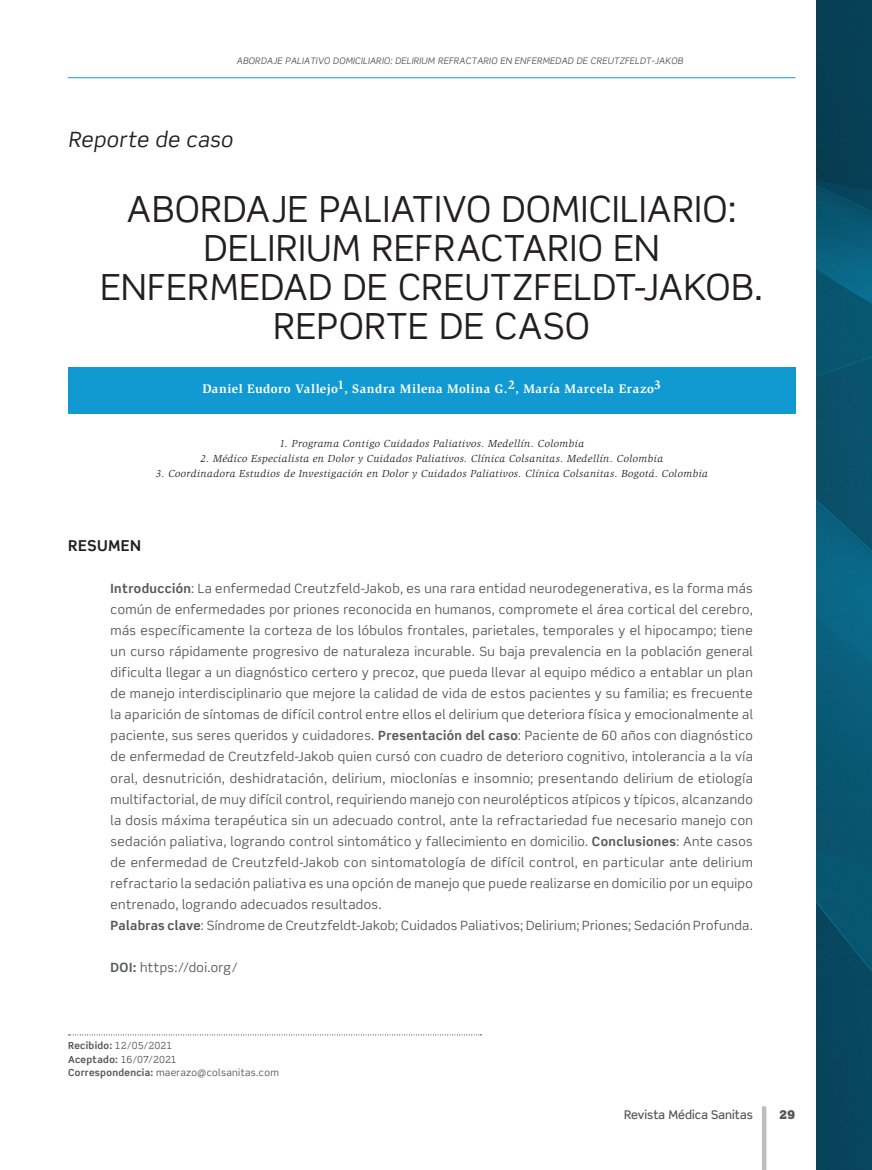
<style>
.page{position:relative;width:872px;height:1170px;background:#fff}
.page>*{position:absolute;margin:0;border:0;box-sizing:border-box;transform-origin:0 0}
.t1{font:36px/39px "Scene Std";letter-spacing:.015em;color:#231f20;text-align:center}
.t2{font:italic 21px "Scene Std";letter-spacing:.02em;color:#231f20}
.t3{font:700 15px "Scene Std";letter-spacing:.03em;color:#231f20}
.t4{font:12.75px/21px "Scene Std";letter-spacing:.03em;color:#57585a}
.t5{font:700 12.75px "Slimbach Std";letter-spacing:.04em;color:#fff}
.t6{font:500 12px "Scene Std";color:#57585a}
.t7{font:900 12px "Scene Std";color:#57585a}
.t8{font:italic 10.5px "Slimbach Std";letter-spacing:.045em;color:#231f20}
.t9{font:9.75px/13.5px "Scene Std";letter-spacing:.025em;color:#57585a}
.t10{font:italic 9px "Scene Std";letter-spacing:.02em;color:#57585a}
.s1{font-weight:700}
</style>
<div class="page">
<hr style="left:68px;top:77px;width:727px;height:1px;background:#119ad2">
<hr style="left:762px;top:1106px;width:4px;height:63px;background:#bcbdc0">
<img style="left:816px;top:0;width:56px;height:1169px">
<svg style="left:68px;top:1034px;width:413px;height:1px"></svg>
<div style="left:68px;top:367px;width:727px;height:47px;background:#119ad2"></div>
<p class="t10" style="left:236px;top:55px;width:448px">ABORDAJE PALIATIVO DOMICILIARIO: DELIRIUM REFRACTARIO EN ENFERMEDAD DE CREUTZFELDT-JAKOB</p>
<h2 class="t2" style="left:68px;top:127px;width:166px">Reporte de caso</h2>
<h1 class="t1" style="left:100px;top:189px;width:664px">ABORDAJE PALIATIVO DOMICILIARIO:<br>DELIRIUM REFRACTARIO EN<br>ENFERMEDAD DE CREUTZFELDT-JAKOB.<br>REPORTE DE CASO</h1>
<p class="t5" style="left:202px;top:381px;width:460px">Daniel Eudoro Vallejo1, Sandra Milena Molina G.2, María Marcela Erazo3</p>
<p class="t8" style="left:280px;top:438px;width:306px">1. Programa Contigo Cuidados Paliativos. Medellín. Colombia</p>
<p class="t8" style="left:200px;top:453px;width:464px">2. Médico Especialista en Dolor y Cuidados Paliativos. Clínica Colsanitas. Medellín. Colombia</p>
<p class="t8" style="left:156px;top:468px;width:553px">3. Coordinadora Estudios de Investigación en Dolor y Cuidados Paliativos. Clínica Colsanitas. Bogotá. Colombia</p>
<p class="t3" style="left:68px;top:536px;width:75px">RESUMEN</p>
<p class="t4" style="left:111px;top:578px;width:644px"><span class="s1">Introducción</span>: La enfermedad Creutzfeld-Jakob, es una rara entidad neurodegenerativa, es la forma más común de enfermedades por priones reconocida en humanos, compromete el área cortical del cerebro, más específicamente la corteza de los lóbulos frontales, parietales, temporales y el hipocampo; tiene un curso rápidamente progresivo de naturaleza incurable. Su baja prevalencia en la población general dificulta llegar a un diagnóstico certero y precoz, que pueda llevar al equipo médico a entablar un plan de manejo interdisciplinario que mejore la calidad de vida de estos pacientes y su familia; es frecuente la aparición de síntomas de difícil control entre ellos el delirium que deteriora física y emocionalmente al paciente, sus seres queridos y cuidadores. <span class="s1">Presentación del caso</span>: Paciente de 60 años con diagnóstico de enfermedad de Creutzfeld-Jakob quien cursó con cuadro de deterioro cognitivo, intolerancia a la vía oral, desnutrición, deshidratación, delirium, mioclonías e insomnio; presentando delirium de etiología multifactorial, de muy difícil control, requiriendo manejo con neurolépticos atípicos y típicos, alcanzando la dosis máxima terapéutica sin un adecuado control, ante la refractariedad fue necesario manejo con sedación paliativa, logrando control sintomático y fallecimiento en domicilio. <span class="s1">Conclusiones</span>: Ante casos de enfermedad de Creutzfeld-Jakob con sintomatología de difícil control, en particular ante delirium refractario la sedación paliativa es una opción de manejo que puede realizarse en domicilio por un equipo entrenado, logrando adecuados resultados.<br><span class="s1">Palabras clave</span>: Síndrome de Creutzfeldt-Jakob; Cuidados Paliativos; Delirium; Priones; Sedación Profunda.</p>
<p class="t4" style="left:111px;top:956px;width:129px"><span class="s1">DOI:</span> https://doi.org/</p>
<p class="t9" style="left:68px;top:1038px;width:212px"><span class="s1">Recibido:</span> 12/05/2021<br><span class="s1">Aceptado:</span> 16/07/2021<br><span class="s1">Correspondencia:</span> maerazo@colsanitas.com</p>
<p class="t6" style="left:624px;top:1106px;width:130px">Revista Médica Sanitas</p>
<p class="t7" style="left:779px;top:1106px;width:18px">29</p>
</div>
